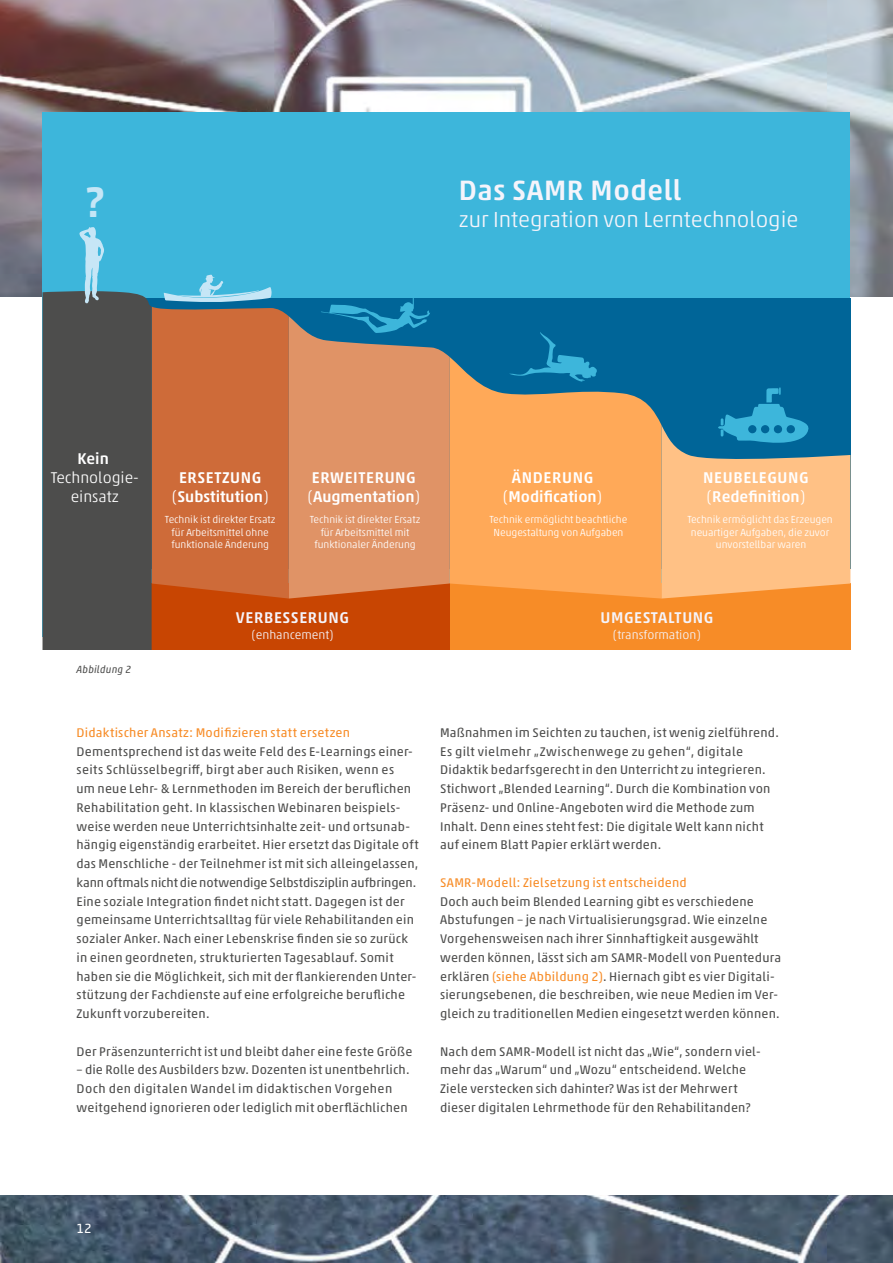
<style>
.page{position:relative;width:893px;height:1263px;background:#fff}
.page>*{position:absolute;margin:0;border:0;box-sizing:border-box;transform-origin:0 0}
.t1{font:500 43.35px "Akko Pro";color:#c6e6f6}
.t2{font:500 28.5px "Akko Pro";letter-spacing:.02em;color:#f5f4fb}
.t3{font:300 22.05px "Akko Pro";color:#f5f4fb}
.t4{font:500 15.75px/18.9px "Akko Pro";color:#fff;text-align:center}
.t5{font:500 15.75px/18.9px "Akko Pro";letter-spacing:.04em;color:#fff}
.t6{font:500 15.75px "Akko Pro";letter-spacing:.04em;color:#f5f4fb}
.t7{font:300 15.75px/18.9px "Akko Pro";color:#fff;text-align:center}
.t8{font:13.5px "Akko Pro";color:#fff}
.t9{font:12.75px/18.8px "Akko Pro";letter-spacing:.015em;color:#4d4d4c}
.t10{font:12.75px "Akko Pro";letter-spacing:.015em;color:#f78c27}
.t11{font:300 12.3px "Akko Pro";color:#f5f4fb}
.t12{font:italic 10.5px "Akko Pro";letter-spacing:.015em;color:#4d4d4c}
.t13{font:300 10.35px/12.5px "Akko Pro";color:#fff;text-align:center}
.s1{font-weight:300}
.s2{color:#f78c27}
</style>
<div class="page">
<img style="left:0;top:0;width:893px;height:1263px">
<div style="left:0;top:298px;width:893px;height:897px;background:#fff"></div>
<div style="left:43px;top:113px;width:807px;height:524px;background:#3db6db"></div>
<div style="left:152px;top:583px;width:298px;height:66px;background:#c84502"></div>
<div style="left:450px;top:583px;width:400px;height:66px;background:#f78c27"></div>
<div style="left:129px;top:299px;width:721px;height:270px;background:#006598"></div>
<svg style="left:289px;top:316px;width:161px;height:282px;background:#d38e66"></svg>
<svg style="left:450px;top:357px;width:211px;height:241px;background:#e4a15d"></svg>
<svg style="left:509px;top:332px;width:88px;height:50px"></svg>
<svg style="left:321px;top:298px;width:109px;height:35px"></svg>
<svg style="left:661px;top:387px;width:189px;height:211px"></svg>
<svg style="left:43px;top:227px;width:246px;height:422px"></svg>
<h1 class="t1" style="left:85px;top:175px;width:20px">?</h1>
<h2 class="t2" style="left:459px;top:173px;width:224px">Das SAMR Modell</h2>
<h3 class="t3" style="left:459px;top:206px;width:341px">zur Integration von Lerntechnologie</h3>
<p class="t4" style="left:78px;top:449px;width:33px">Kein</p>
<p class="t7" style="left:51px;top:468px;width:90px">Technologie&shy;einsatz</p>
<p class="t12" style="left:77px;top:663px;width:56px">Abbildung 2</p>
<p class="t4" style="left:172px;top:468px;width:98px">ERSETZUNG <span class="s1">(</span>Substitution<span class="s1">)</span></p>
<p class="t4" style="left:503px;top:468px;width:101px">ÄNDERUNG <span class="s1">(</span>Modification<span class="s1">)</span></p>
<p class="t5" style="left:703px;top:468px;width:107px">NEUBELEGUNG <span class="s1">(</span>Redefinition<span class="s1">)</span></p>
<p class="t13" style="left:165px;top:513px;width:112px">Technik ist direkter Ersatz für Arbeitsmittel ohne funktionale Änderung</p>
<p class="t13" style="left:310px;top:513px;width:112px">Technik ist direkter Ersatz für Arbeitsmittel mit funktionaler Änderung</p>
<p class="t13" style="left:490px;top:513px;width:139px">Technik ermöglicht beachtliche<br>Neugestaltung von Aufgaben</p>
<p class="t13" style="left:687px;top:513px;width:147px">Technik ermöglicht das Erzeugen neuartiger Aufgaben, die zuvor unvorstellbar waren</p>
<p class="t4" style="left:307px;top:468px;width:114px;text-align:left">ERWEITERUNG <span class="s1">(</span>Augmentation<span class="s1">)</span></p>
<p class="t6" style="left:236px;top:608px;width:115px">VERBESSERUNG</p>
<p class="t11" style="left:251px;top:627px;width:84px">(enhancement)</p>
<p class="t6" style="left:600px;top:608px;width:115px">UMGESTALTUNG</p>
<p class="t11" style="left:613px;top:627px;width:89px">(transformation)</p>
<p class="t10" style="left:77px;top:725px;width:275px">Didaktischer Ansatz: Modifizieren statt ersetzen</p>
<p class="t9" style="left:77px;top:741px;width:344px">Dementsprechend ist das weite Feld des E-Learnings einer&shy;seits Schlüsselbegriff, birgt aber auch Risiken, wenn es<br>um neue Lehr- &amp; Lernmethoden im Bereich der beruflichen Rehabilitation geht. I n klassischen Webinaren beispiels&shy;weise werden neue Unterrichtsinhalte zeit- und ortsunab&shy;hängig eigenständig erarbeitet. Hier ersetzt das Digitale oft das Menschliche - der Teilnehmer ist mit sich alleingelassen, kann oftmals nicht die notwendige Selbstdisziplin aufbringen.<br>Eine soziale I ntegration findet nicht statt. Dagegen ist der gemeinsame Unterrichtsalltag für viele Rehabilitanden ein sozialer Anker. Nach einer Lebenskrise finden sie so zurück in einen geordneten, strukturierten Tagesablauf. Somit haben sie die Möglichkeit, sich mit der flankierenden Unter&shy;stützung der Fachdienste auf eine erfolgreiche berufliche Zukunft vorzubereiten.</p>
<p class="t9" style="left:77px;top:1042px;width:337px">Der Präsenzunterricht ist und bleibt daher eine feste Größe</p>
<p class="t9" style="left:77px;top:1060px;width:334px">– die Rolle des Ausbilders bzw. Dozenten ist unentbehrlich.<br>Doch den digitalen Wandel im didaktischen Vorgehen weitgehend ignorieren oder lediglich mit oberflächlichen</p>
<p class="t9" style="left:440px;top:723px;width:340px">Maßnahmen im Seichten zu tauchen, ist wenig zielführend.<br>Es gilt vielmehr „Zwischenwege zu gehen“, digitale Didaktik bedarfsgerecht in den Unterricht zu integrieren.<br>Stichwort „Blended Learning“. Durch die Kombination von Präsenz- und Online-Angeboten wird die Methode zum<br>I nhalt. Denn eines steht fest: Die digitale Welt kann nicht auf einem Blatt Papier erklärt werden.</p>
<p class="t10" style="left:440px;top:875px;width:248px">SAMR-Modell: Zielsetzung ist entscheidend</p>
<p class="t9" style="left:440px;top:892px;width:343px">Doch auch beim Blended Learning gibt es verschiedene Abstufungen – je nach Virtualisierungsgrad. Wie einzelne Vorgehensweisen nach ihrer Sinnhaftigkeit ausgewählt werden können, lässt sich am SAMR-Modell von Puentedura erklären <span class="s2">(siehe Abbildung 2)</span>. Hiernach gibt es vier Digitali&shy;sierungsebenen, die beschreiben, wie neue Medien im Ver&shy;gleich zu traditionellen Medien eingesetzt werden können.</p>
<p class="t9" style="left:440px;top:1042px;width:321px">Nach dem SAMR-Modell ist nicht das „Wie“, sondern viel&shy;mehr das „Warum“ und „Wozu“ entscheidend. Welche Ziele verstecken sich dahinter? Was ist der Mehrwert dieser digitalen Lehrmethode für den Rehabilitanden?</p>
<p class="t8" style="left:77px;top:1220px;width:17px">12</p>
</div>
